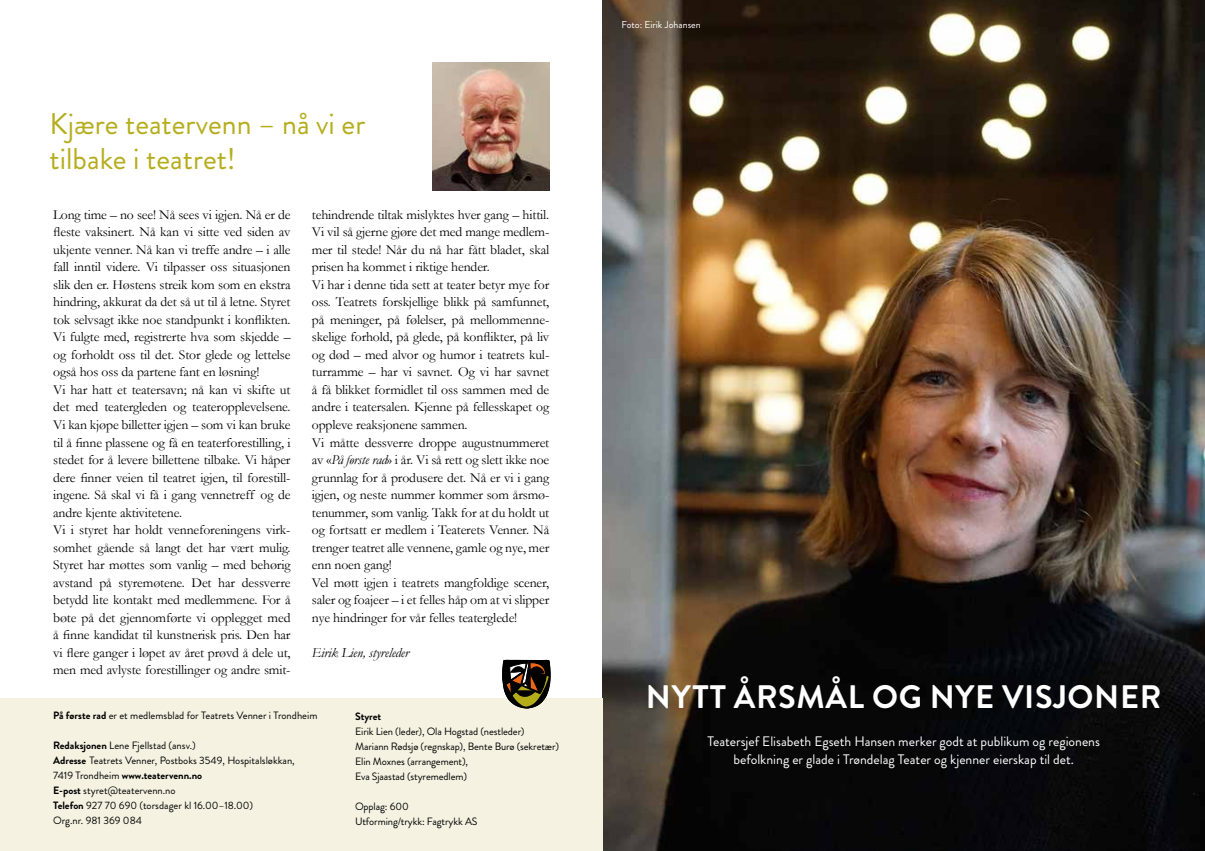
<style>
.page{position:relative;width:1205px;height:851px;background:#fff}
.page>*{position:absolute;margin:0;border:0;box-sizing:border-box;transform-origin:0 0}
.t1{font:700 32.5px "Brandon Grotesque";letter-spacing:.02em;color:#fff}
.t2{font:30px/35px "Brandon Grotesque";color:#b5ad1c}
.t3{font:13.75px/17.5px "Garamond";letter-spacing:-.01em;color:#000}
.t4{font:13.75px/18.8px "Brandon Grotesque";color:#fff;text-align:center}
.t5{font:italic 13.75px "Garamond";letter-spacing:-.01em;color:#000}
.t6{font:10.62px/15px "Brandon Grotesque";letter-spacing:-.01em;color:#000}
.t7{font:700 10.62px "Brandon Grotesque";color:#000}
.t8{font:10px "Brandon Grotesque";color:#fff}
.s1{font-style:italic}
.s2{font-weight:700}
</style>
<div class="page">
<img style="left:602px;top:0;width:603px;height:850px">
<div style="left:0;top:698px;width:602px;height:152px;background:#f5f2e1"></div>
<img style="left:432px;top:62px;width:117px;height:128px">
<svg style="left:502px;top:660px;width:49px;height:48px;background:#4f452d"></svg>
<h2 class="t2" style="left:50px;top:107px;width:317px">Kjære teatervenn – nå vi er tilbake i teatret!</h2>
<p class="t3" style="left:53px;top:205px;width:239px">Long time – no see! Nå sees vi igjen. Nå er de fleste vaksinert. Nå kan vi sitte ved siden av ukjente venner. Nå kan vi treffe andre – i alle fall inntil videre. Vi tilpasser oss situasjonen slik den er. Høstens streik kom som en ekstra hindring, akkurat da det så ut til å letne. Styret tok selvsagt ikke noe standpunkt i konflikten.<br>Vi fulgte med, registrerte hva som skjedde – og forholdt oss til det. Stor glede og lettelse også hos oss da partene fant en løsning!<br>Vi har hatt et teatersavn; nå kan vi skifte ut det med teatergleden og teateropplevelsene.<br>Vi kan kjøpe billetter igjen – som vi kan bruke til å finne plassene og få en teaterforestilling, i stedet for å levere billettene tilbake. Vi håper dere finner veien til teatret igjen, til forestill&shy;ingene. Så skal vi få i gang vennetreff og de andre kjente aktivitetene.<br>Vi i styret har holdt venneforeningens virk&shy;somhet gående så langt det har vært mulig.<br>Styret har møttes som vanlig – med behørig avstand på styremøtene. Det har dessverre betydd lite kontakt med medlemmene. For å bøte på det gjennomførte vi opplegget med å finne kandidat til kunstnerisk pris. Den har vi flere ganger i løpet av året prøvd å dele ut, men med avlyste forestillinger og andre smit-</p>
<p class="t3" style="left:312px;top:205px;width:239px">tehindrende tiltak mislyktes hver gang – hittil.<br>Vi vil så gjerne gjøre det med mange medlem&shy;mer til stede! Når du nå har fått bladet, skal prisen ha kommet i riktige hender.<br>Vi har i denne tida sett at teater betyr mye for oss. Teatrets forskjellige blikk på samfunnet, på meninger, på følelser, på mellommenne&shy;skelige forhold, på glede, på konflikter, på liv og død – med alvor og humor i teatrets kul&shy;turramme – har vi savnet. Og vi har savnet å få blikket formidlet til oss sammen med de andre i teatersalen. Kjenne på fellesskapet og oppleve reaksjonene sammen.<br>Vi måtte dessverre droppe augustnummeret av «<span class="s1">På første rad</span>» i år. Vi så rett og slett ikke noe grunnlag for å produsere det. Nå er vi i gang igjen, og neste nummer kommer som årsmø&shy;tenummer, som vanlig. Takk for at du holdt ut og fortsatt er medlem i Teaterets Venner. Nå trenger teatret alle vennene, gamle og nye, mer enn noen gang!<br>Vel møtt igjen i teatrets mangfoldige scener, saler og foajeer – i et felles håp om at vi slipper nye hindringer for vår felles teaterglede!</p>
<p class="t5" style="left:312px;top:643px;width:99px">Eirik Lien, styreleder</p>
<p class="t6" style="left:53px;top:708px;width:266px"><span class="s2">På første rad</span> er et medlemsblad for Teatrets Venner i Trondheim</p>
<p class="t6" style="left:53px;top:738px;width:243px"><span class="s2">Redaksjonen</span> Lene Fjellstad (ansv.)<br><span class="s2">Adresse</span> Teatrets Venner, Postboks 3549, Hospitalsløkkan, 7419 Trondheim <span class="s2">www.teatervenn.no<br>E-post</span> styret@teatervenn.no<br><span class="s2">Telefon</span> 927 70 690 (torsdager kl 16.00–18.00)<br>Org.nr. 981 369 084</p>
<p class="t7" style="left:355px;top:708px;width:28px">Styret</p>
<p class="t6" style="left:355px;top:723px;width:205px">Eirik Lien (leder), Ola Hogstad (nestleder)<br>Mariann Rødsjø (regnskap), Bente Burø (sekretær)<br>Elin Moxnes (arrangement),<br>Eva Sjaastad (styremedlem)</p>
<p class="t6" style="left:355px;top:798px;width:124px">Opplag: 600<br>Utforming/trykk: Fagtrykk AS</p>
<p class="t8" style="left:621px;top:18px;width:81px">Foto: Eirik Johansen</p>
<h1 class="t1" style="left:646px;top:673px;width:517px">NYTT ÅRSMÅL OG NYE VISJONER</h1>
<p class="t4" style="left:707px;top:731px;width:394px">Teatersjef Elisabeth Egseth Hansen merker godt at publikum og regionens befolkning er glade i Trøndelag Teater og kjenner eierskap til det.</p>
</div>
